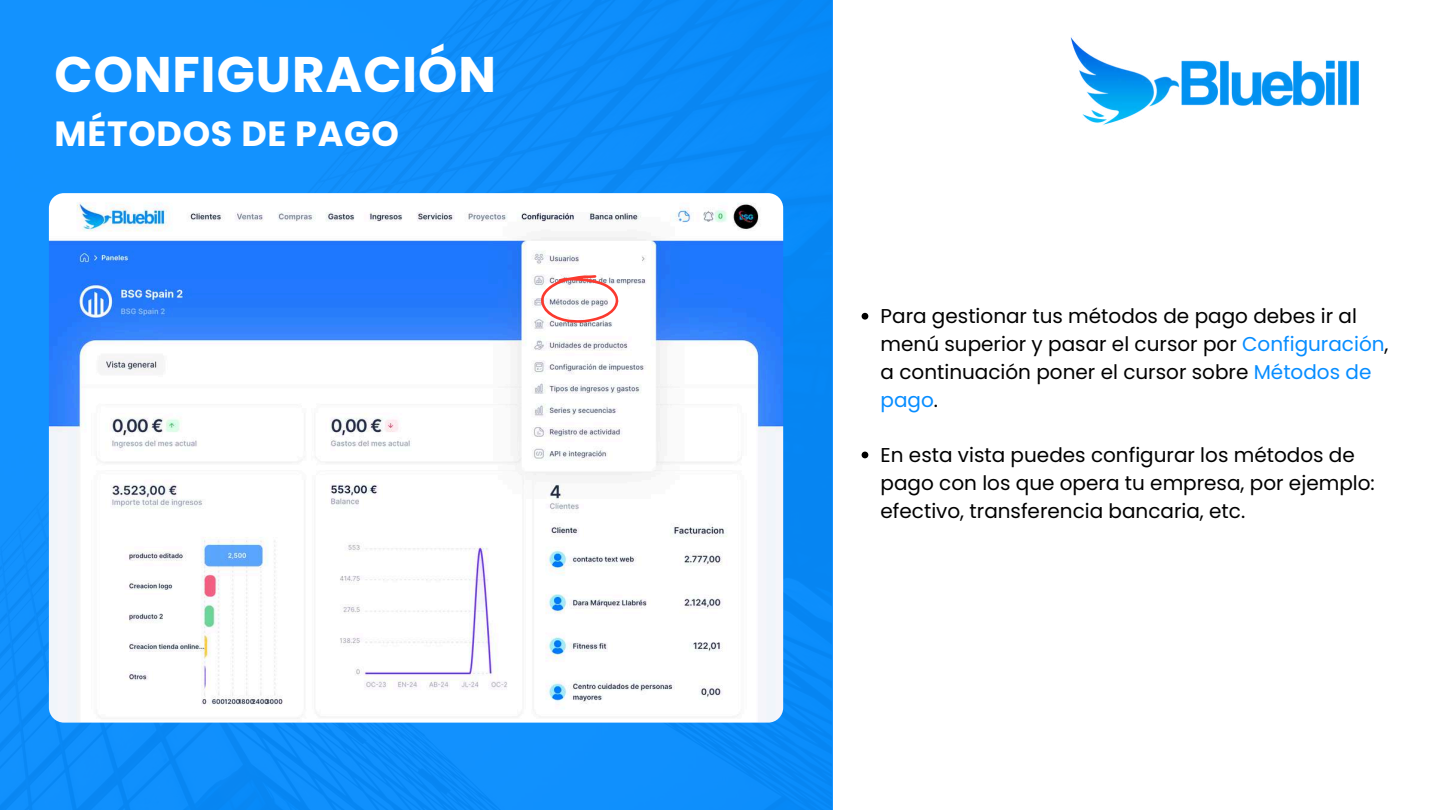
<style>
.page{position:relative;width:1440px;height:810px;background:#fff}
.page>*{position:absolute;margin:0;border:0;box-sizing:border-box;transform-origin:0 0}
.t1{font:700 50px "Poppins";letter-spacing:.02em;color:#fff}
.t2{font:700 35px "Poppins";letter-spacing:.02em;color:#fff}
.t3{font:20px/27.8px "Poppins";color:#000}
.s1{color:#078dff}
</style>
<div class="page">
<div style="left:0;top:0;width:832px;height:810px;background:#1090fd"></div>
<img style="left:1071px;top:37px;width:288px;height:88px">
<svg style="left:862px;top:313px;width:6px;height:7px"></svg>
<svg style="left:862px;top:452px;width:6px;height:6px"></svg>
<img style="left:49px;top:193px;width:734px;height:530px;border-radius:15px">
<svg style="left:540px;top:275px;width:80px;height:48px;background:#f2d6d6"></svg>
<h1 class="t1" style="left:55px;top:40px;width:443px">CONFIGURACIÓN</h1>
<h2 class="t2" style="left:55px;top:109px;width:346px">MÉTODOS DE PAGO</h2>
<p class="t3" style="left:881px;top:302px;width:509px">Para gestionar tus métodos de pago debes ir al menú superior y pasar el cursor por <span class="s1">Configuración</span>, a continuación poner el cursor sobre <span class="s1">Métodos de pago</span>.</p>
<p class="t3" style="left:881px;top:441px;width:496px">En esta vista puedes configurar los métodos de pago con los que opera tu empresa, por ejemplo: efectivo, transferencia bancaria, etc.</p>
</div>
